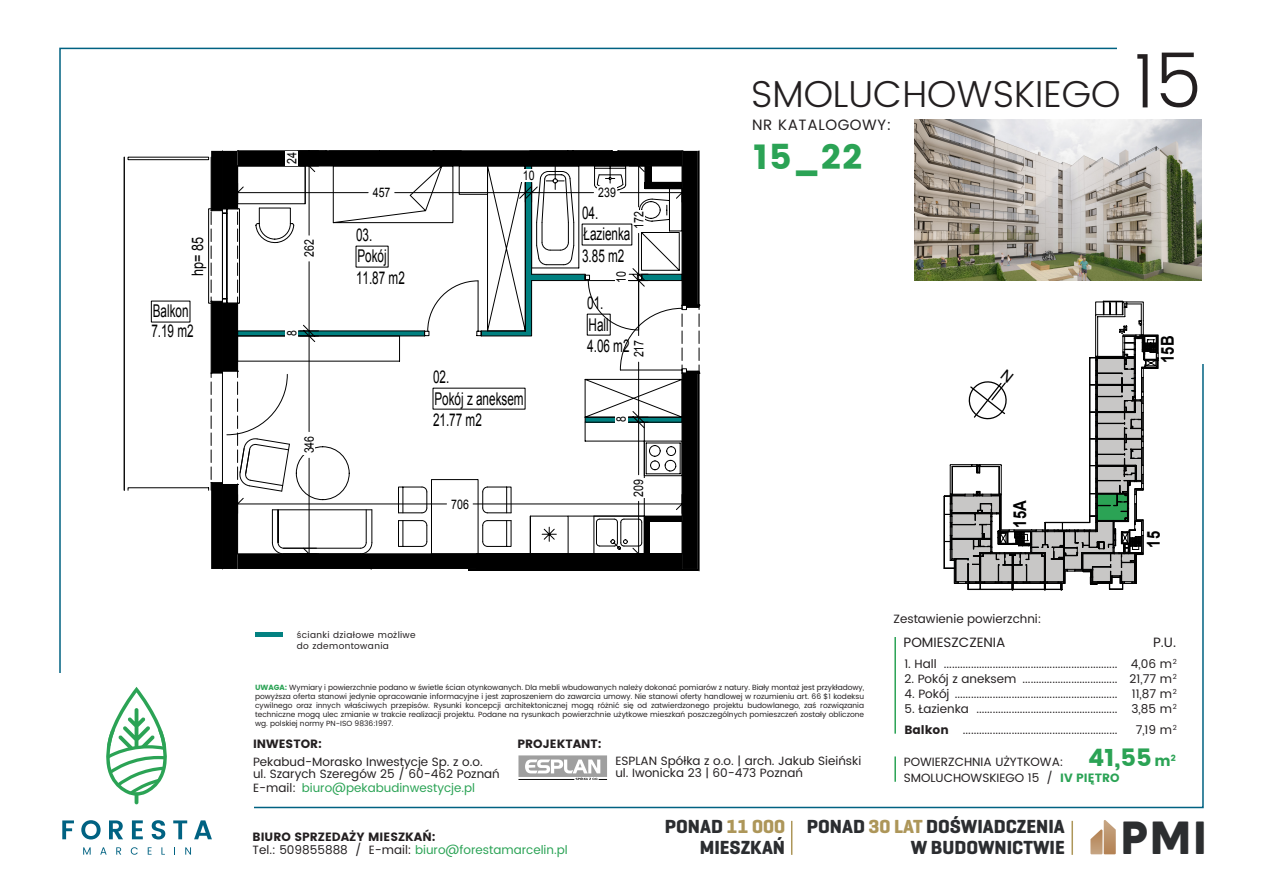
<style>
.page{position:relative;width:1263px;height:893px;background:#fff}
.page>*{position:absolute;margin:0;border:0;box-sizing:border-box;transform-origin:0 0}
.t1{font:800 46.2px "Crossten";color:#2c2e30}
.t2{font:300 37.5px "Poppins";color:#231f20}
.t3{font:700 34.5px "Poppins";color:#2ba355}
.t4{font:700 19.35px/21px "Geogrotesque";color:#2b2d30;text-align:right}
.t5{font:700 17.85px "Arial";color:#010101;scale:.83 1}
.t6{font:17.55px/21.5px "Arial";color:#000;scale:.67 1}
.t7{font:15.9px "Arial";color:#000;scale:.8 1}
.t8{font:15px "Poppins";letter-spacing:.04em;color:#231f20}
.t9{font:13.5px "Poppins";color:#231f20}
.t10{font:13.2px "Arial";color:#000;scale:.8 1}
.t11{font:12px/12px "Poppins";color:#231f20}
.t12{font:12px/13.5px "Poppins";color:#2ba355}
.t13{font:700 12px "Poppins";color:#231f20}
.t14{font:9px/10.5px "Poppins";letter-spacing:.04em;color:#231f20}
.t15{font:7.5px/9px "Poppins";color:#231f20;text-align:justify}
.s1{font-size:75px}
.s2{font-weight:700;color:#2ba355}
.s3{color:#231f20}
.s4{font-weight:700}
.s5{font-weight:700;font-size:24px;color:#2ba355}
.s6{font-weight:700;font-size:15px;color:#2ba355}
.s7{font-weight:700;color:#231f20}
.s8{color:#ad9659}
</style>
<div class="page">
<svg style="left:62px;top:820px;width:12px;height:19px"></svg>
<svg style="left:81px;top:820px;width:20px;height:19px"></svg>
<svg style="left:109px;top:820px;width:14px;height:19px"></svg>
<svg style="left:132px;top:820px;width:11px;height:19px"></svg>
<svg style="left:152px;top:820px;width:13px;height:19px"></svg>
<svg style="left:173px;top:820px;width:14px;height:19px"></svg>
<svg style="left:194px;top:820px;width:18px;height:19px"></svg>
<svg style="left:83px;top:847px;width:8px;height:8px"></svg>
<svg style="left:100px;top:847px;width:7px;height:8px"></svg>
<svg style="left:116px;top:847px;width:5px;height:8px"></svg>
<svg style="left:131px;top:847px;width:7px;height:8px"></svg>
<svg style="left:148px;top:847px;width:4px;height:8px"></svg>
<svg style="left:161px;top:847px;width:4px;height:8px"></svg>
<svg style="left:185px;top:847px;width:6px;height:8px"></svg>
<svg style="left:106px;top:687px;width:61px;height:117px"></svg>
<hr style="left:791px;top:821px;width:1px;height:34px;background:#ad9659">
<hr style="left:1071px;top:821px;width:2px;height:34px;background:#ad9659">
<hr style="left:894px;top:756px;width:2px;height:26px;background:#2ba355">
<hr style="left:894px;top:637px;width:2px;height:97px;background:#2ba355">
<svg style="left:1090px;top:820px;width:26px;height:34px"></svg>
<svg style="left:124px;top:150px;width:576px;height:421px"></svg>
<hr style="left:238px;top:504px;width:208px;height:1px;background:#000">
<hr style="left:473px;top:504px;width:209px;height:1px;background:#000">
<img style="left:915px;top:120px;width:286px;height:161px">
<svg style="left:518px;top:755px;width:89px;height:25px"></svg>
<hr style="left:256px;top:633px;width:27px;height:4px;background:#038181">
<svg style="left:943px;top:301px;width:216px;height:289px"></svg>
<h3 class="t7" style="left:187px;top:276px;width:50px;rotate:-90deg">hp= 85</h3>
<h3 class="t6" style="left:153px;top:301px;width:55px">Balkon</h3>
<h3 class="t6" style="left:151px;top:321px;width:65px">7.19 m2</h3>
<h3 class="t10" style="left:283px;top:164px;width:16px;rotate:-90deg">24</h3>
<h3 class="t10" style="left:300px;top:257px;width:24px;rotate:-90deg">262</h3>
<h3 class="t10" style="left:283px;top:336px;width:9px;rotate:-90deg">8</h3>
<h3 class="t10" style="left:300px;top:453px;width:24px;rotate:-90deg">346</h3>
<h3 class="t10" style="left:373px;top:184px;width:24px">457</h3>
<h3 class="t6" style="left:356px;top:224px;width:74px">03.<br>Pokój<br>11.87 m2</h3>
<h3 class="t10" style="left:523px;top:167px;width:16px">10</h3>
<h3 class="t6" style="left:433px;top:366px;width:137px">02.<br>Pokój z aneksem<br>21.77 m2</h3>
<h3 class="t10" style="left:451px;top:495px;width:24px">706</h3>
<h3 class="t10" style="left:598px;top:184px;width:24px">239</h3>
<h3 class="t6" style="left:582px;top:202px;width:74px">04.<br>Łazienka<br>3.85 m2</h3>
<h3 class="t10" style="left:630px;top:229px;width:24px;rotate:-90deg">172</h3>
<h3 class="t10" style="left:613px;top:283px;width:16px;rotate:-90deg">10</h3>
<h3 class="t6" style="left:587px;top:292px;width:65px">01.<br>Hall<br>4.06 m2</h3>
<h3 class="t10" style="left:630px;top:357px;width:24px;rotate:-90deg">217</h3>
<h3 class="t10" style="left:613px;top:422px;width:9px;rotate:-90deg">8</h3>
<h3 class="t10" style="left:630px;top:497px;width:24px;rotate:-90deg">209</h3>
<h2 class="t2" style="left:751px;top:67px;width:453px">SMOLUCHOWSKIEGO <span class="s1">15</span></h2>
<h3 class="t8" style="left:752px;top:114px;width:141px">NR KATALOGOWY:</h3>
<h3 class="t3" style="left:753px;top:137px;width:110px">15_22</h3>
<h3 class="t5" style="left:1008px;top:528px;width:34px;rotate:-90deg">15A</h3>
<h3 class="t11" style="left:893px;top:613px;width:149px">Zestawienie powierzchni:</h3>
<h3 class="t5" style="left:1156px;top:363px;width:34px;rotate:-90deg">15B</h3>
<h3 class="t5" style="left:1142px;top:548px;width:21px;rotate:-90deg">15</h3>
<p class="t14" style="left:297px;top:630px;width:121px">ścianki działowe możliwe do zdemontowania</p>
<p class="t15" style="left:255px;top:683px;width:610px"><span class="s2">UWAGA:</span> Wymiary i powierzchnie podano w świetle ścian otynkowanych. Dla mebli wbudowanych należy dokonać pomiarów z natury. Biały montaż jest przykładowy, powyższa oferta stanowi jedynie opracowanie informacyjne i jest zaproszeniem do zawarcia umowy. Nie stanowi oferty handlowej w rozumieniu art. 66 $1 kodeksu cywilnego oraz innych właściwych przepisów. Rysunki koncepcji architektonicznej mogą różnić się od zatwierdzonego projektu budowlanego, zaś rozwiązania techniczne mogą ulec zmianie w trakcie realizacji projektu. Podane na rysunkach powierzchnie użytkowe mieszkań poszczególnych pomieszczeń zostały obliczone wg. polskiej normy PN-ISO 9836:1997.</p>
<h3 class="t13" style="left:253px;top:737px;width:70px">INWESTOR:</h3>
<h3 class="t11" style="left:253px;top:757px;width:248px">Pekabud-Morasko Inwestycje Sp. z o.o.<br>ul. Szarych Szeregów 25 / 60-462 Poznań</h3>
<h3 class="t13" style="left:518px;top:737px;width:86px">PROJEKTANT:</h3>
<h3 class="t11" style="left:615px;top:755px;width:247px">ESPLAN Spółka z o.o. | arch. Jakub Sieiński ul. Iwonicka 23 | 60-473 Poznań</h3>
<h3 class="t12" style="left:253px;top:782px;width:223px"><span class="s3">E-mail:</span> biuro@pekabudinwestycje.pl</h3>
<h3 class="t9" style="left:904px;top:632px;width:103px">POMIESZCZENIA</h3>
<h3 class="t9" style="left:1153px;top:632px;width:24px">P.U.</h3>
<h3 class="t11" style="left:1130px;top:673px;width:49px">21,77 m<sup>2</sup></h3>
<h3 class="t11" style="left:1131px;top:658px;width:47px">4,06 m<sup>2</sup></h3>
<h3 class="t11" style="left:904px;top:686px;width:274px;line-height:15px;text-align:right">4. Pokój ............................................................ 11,87 m<sup>2<br></sup>3,85 m<sup>2</sup></h3>
<h3 class="t11" style="left:904px;top:658px;width:214px">1. Hall ................................................................</h3>
<h3 class="t11" style="left:904px;top:673px;width:113px">2. Pokój z aneksem</h3>
<h3 class="t11" style="left:904px;top:703px;width:66px">5. Łazienka</h3>
<h3 class="t11" style="left:1022px;top:673px;width:96px">...................................</h3>
<h3 class="t11" style="left:976px;top:703px;width:143px">....................................................</h3>
<h3 class="t11" style="left:904px;top:724px;width:214px"><span class="s4">Balkon</span> .........................................................</h3>
<h3 class="t11" style="left:1136px;top:724px;width:43px">7,19 m<sup>2</sup></h3>
<h3 class="t11" style="left:904px;top:754px;width:274px;line-height:15.9px">POWIERZCHNIA UŻYTKOWA: <span class="s5">41,55</span> <span class="s6">m</span><sup>2<br></sup>SMOLUCHOWSKIEGO 15 / <span class="s2">IV PIĘTRO</span></h3>
<h3 class="t12" style="left:253px;top:830px;width:316px"><span class="s7">BIURO SPRZEDAŻY MIESZKAŃ:<br></span><span class="s3">Tel.: 509855888 / E-mail:</span> biuro@forestamarcelin.pl</h3>
<h3 class="t4" style="left:665px;top:816px;width:122px">PONAD <span class="s8">11 000<br></span>MIESZKAŃ</h3>
<h3 class="t4" style="left:807px;top:816px;width:259px">PONAD <span class="s8">30 LAT</span> DOŚWIADCZENIA<br>W BUDOWNICTWIE</h3>
<h1 class="t1" style="left:1121px;top:808px;width:87px">PMI</h1>
</div>
